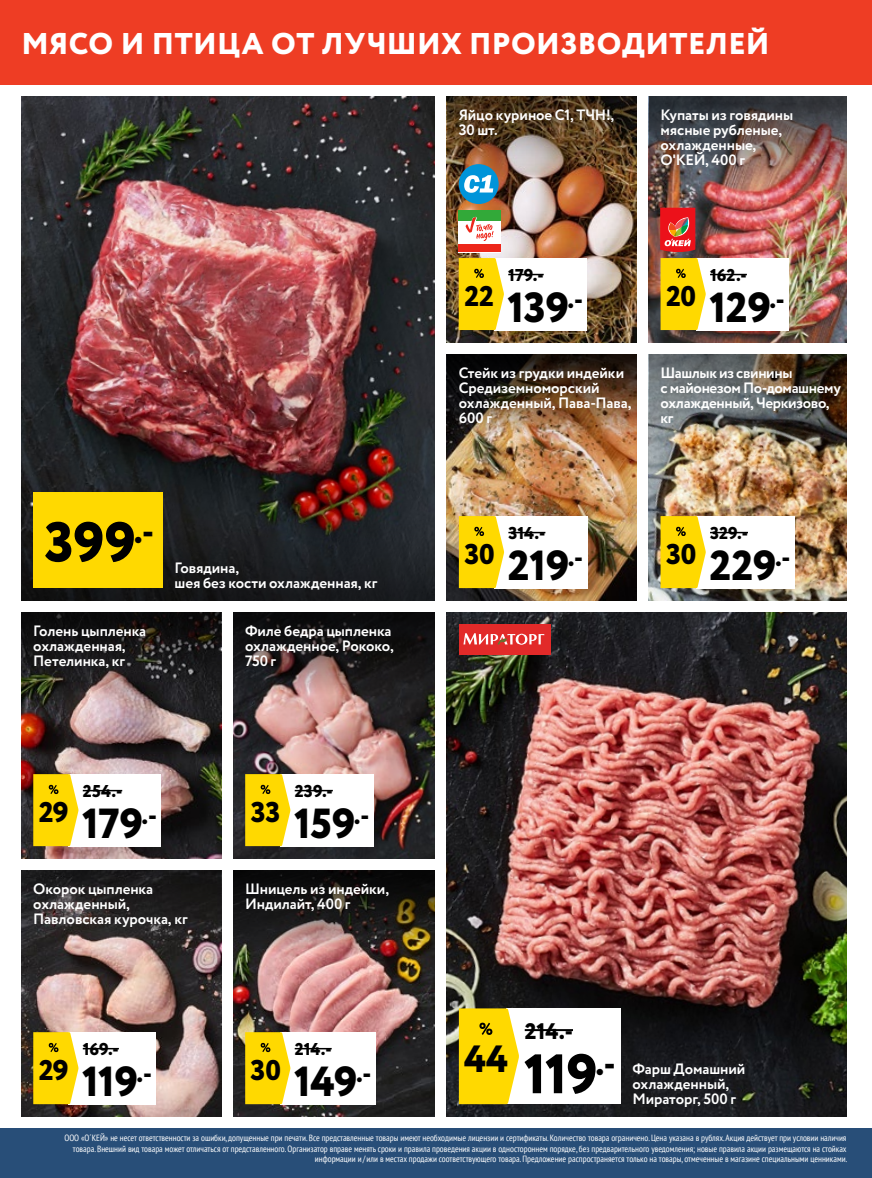
<style>
.page{position:relative;width:872px;height:1178px;background:#fff}
.page>*{position:absolute;margin:0;border:0;box-sizing:border-box;transform-origin:0 0}
.t1{font:800 55.8px "Circe";color:#000}
.t2{font:800 55.5px "Circe";color:#000}
.t3{font:800 42px "Circe";letter-spacing:-.005em;color:#000}
.t4{font:800 37.95px "Circe";color:#000}
.t5{font:800 30px "Circe";letter-spacing:.015em;color:#fff}
.t6{font:800 28.5px "Circe";letter-spacing:-.015em;color:#000}
.t7{font:800 22.5px "Circe";color:#000}
.t8{font:800 17.1px "Circe";color:#000}
.t9{font:700 15px/15px "Circe";letter-spacing:-.005em;color:#fff}
.t10{font:700 15px/15px "Circe";letter-spacing:-.025em;color:#fff}
.t11{font:condensed 9px/10.5px "PT Sans";color:#fff;text-align:right}
</style>
<div class="page">
<img style="left:21px;top:708px;width:200px;height:150px">
<img style="left:233px;top:966px;width:202px;height:150px">
<img style="left:447px;top:192px;width:189px;height:150px">
<img style="left:233px;top:708px;width:202px;height:150px">
<img style="left:21px;top:932px;width:200px;height:184px">
<img style="left:648px;top:210px;width:198px;height:132px">
<img style="left:648px;top:450px;width:198px;height:150px">
<img style="left:447px;top:450px;width:189px;height:150px">
<img style="left:21px;top:96px;width:414px;height:408px">
<img style="left:447px;top:612px;width:399px;height:504px">
<svg style="left:233px;top:612px;width:202px;height:96px;background:#362c2c"></svg>
<svg style="left:21px;top:612px;width:200px;height:96px;background:#2b2727"></svg>
<img style="left:233px;top:870px;width:202px;height:96px">
<img style="left:447px;top:96px;width:189px;height:96px">
<svg style="left:21px;top:870px;width:200px;height:62px;background:#252323"></svg>
<img style="left:648px;top:354px;width:198px;height:96px">
<img style="left:447px;top:354px;width:189px;height:96px">
<img style="left:648px;top:96px;width:198px;height:114px">
<svg style="left:21px;top:504px;width:414px;height:96px;background:#201e20"></svg>
<div style="left:0;top:1128px;width:872px;height:50px;background:#284e78"></div>
<div style="left:506px;top:1008px;width:114px;height:96px;background:#fff"></div>
<hr style="left:525px;top:1029px;width:48px;height:2px;background:#000">
<svg style="left:459px;top:1008px;width:60px;height:96px;background:#fad917"></svg>
<div style="left:33px;top:492px;width:130px;height:96px;background:#ffd900"></div>
<div style="left:696px;top:516px;width:98px;height:72px;background:#fff"></div>
<hr style="left:710px;top:532px;width:38px;height:1px;background:#000">
<svg style="left:660px;top:516px;width:46px;height:72px;background:#fad819"></svg>
<div style="left:696px;top:258px;width:92px;height:72px;background:#fff"></div>
<hr style="left:710px;top:274px;width:37px;height:1px;background:#000">
<svg style="left:660px;top:258px;width:46px;height:72px;background:#f9d819"></svg>
<div style="left:494px;top:516px;width:93px;height:72px;background:#fff"></div>
<hr style="left:508px;top:532px;width:37px;height:1px;background:#000">
<svg style="left:459px;top:516px;width:45px;height:72px;background:#fbd917"></svg>
<div style="left:69px;top:1032px;width:87px;height:72px;background:#fff"></div>
<hr style="left:83px;top:1048px;width:36px;height:1px;background:#000">
<svg style="left:33px;top:1032px;width:45px;height:72px;background:#fad715"></svg>
<div style="left:280px;top:774px;width:94px;height:72px;background:#fff"></div>
<hr style="left:295px;top:790px;width:38px;height:1px;background:#000">
<svg style="left:245px;top:774px;width:45px;height:72px;background:#fad815"></svg>
<div style="left:280px;top:1032px;width:96px;height:72px;background:#fff"></div>
<hr style="left:295px;top:1048px;width:37px;height:1px;background:#000">
<svg style="left:245px;top:1032px;width:45px;height:72px;background:#fad815"></svg>
<div style="left:494px;top:258px;width:92px;height:72px;background:#fff"></div>
<hr style="left:508px;top:274px;width:35px;height:1px;background:#000">
<svg style="left:459px;top:258px;width:45px;height:72px;background:#fbd917"></svg>
<div style="left:459px;top:164px;width:39px;height:40px;background:#0094d9;border-radius:50%"></div>
<svg style="left:464px;top:175px;width:29px;height:18px"></svg>
<div style="left:69px;top:774px;width:92px;height:72px;background:#fff"></div>
<hr style="left:83px;top:790px;width:39px;height:1px;background:#000">
<svg style="left:33px;top:774px;width:45px;height:72px;background:#fad715"></svg>
<div style="left:459px;top:210px;width:42px;height:42px;background:#fff"></div>
<div style="left:459px;top:210px;width:42px;height:11px;background:#32a939"></div>
<div style="left:459px;top:245px;width:42px;height:7px;background:#ed271a"></div>
<svg style="left:465px;top:217px;width:28px;height:24px"></svg>
<div style="left:459px;top:624px;width:92px;height:30px;background:#e22a29"></div>
<svg style="left:463px;top:633px;width:81px;height:12px"></svg>
<svg style="left:660px;top:208px;width:35px;height:44px;background:#e13a37"></svg>
<div style="left:0;top:0;width:872px;height:84px;background:#ee3d24"></div>
<h3 class="t5" style="left:21px;top:23px;width:749px">МЯСО И ПТИЦА ОТ ЛУЧШИХ ПРОИЗВОДИТЕЛЕЙ</h3>
<h1 class="t1" style="left:45px;top:504px;width:111px">399<sup>.-</sup></h1>
<h3 class="t9" style="left:33px;top:624px;width:114px">Голень цыпленка охлажденная,<br>Петелинка, кг</h3>
<h3 class="t9" style="left:175px;top:561px;width:204px">Говядина,<br>шея без кости охлажденная, кг</h3>
<h3 class="t9" style="left:245px;top:624px;width:150px">Филе бедра цыпленка охлажденное, Рококо,<br>750 г</h3>
<h3 class="t6" style="left:39px;top:793px;width:32px">29</h3>
<h3 class="t8" style="left:83px;top:780px;width:41px">254.-</h3>
<h3 class="t3" style="left:82px;top:795px;width:76px">179<sup>.-</sup></h3>
<h3 class="t6" style="left:251px;top:793px;width:31px">33</h3>
<h3 class="t8" style="left:295px;top:780px;width:40px">239.-</h3>
<h3 class="t3" style="left:294px;top:795px;width:77px">159<sup>.-</sup></h3>
<h3 class="t9" style="left:33px;top:882px;width:156px">Окорок цыпленка охлажденный,<br>Павловская курочка, кг</h3>
<h3 class="t9" style="left:245px;top:882px;width:145px">Шницель из индейки,<br>Индилайт, 400 г</h3>
<h3 class="t8" style="left:83px;top:1038px;width:38px">169.-</h3>
<h3 class="t8" style="left:295px;top:1038px;width:38px">214.-</h3>
<h3 class="t6" style="left:39px;top:1051px;width:32px">29</h3>
<h3 class="t3" style="left:82px;top:1053px;width:71px">119<sup>.-</sup></h3>
<h3 class="t6" style="left:251px;top:1051px;width:32px">30</h3>
<h3 class="t3" style="left:294px;top:1053px;width:79px">149<sup>.-</sup></h3>
<h3 class="t9" style="left:459px;top:108px;width:157px">Яйцо куриное С1, ТЧН!,<br>30 шт.</h3>
<h3 class="t9" style="left:660px;top:108px;width:134px">Купаты из говядины мясные рубленые, охлажденные,<br>О'КЕЙ, 400 г</h3>
<h3 class="t8" style="left:508px;top:264px;width:37px">179.-</h3>
<h3 class="t8" style="left:710px;top:264px;width:38px">162.-</h3>
<h3 class="t6" style="left:464px;top:277px;width:31px">22</h3>
<h3 class="t3" style="left:507px;top:279px;width:77px">139<sup>.-</sup></h3>
<h3 class="t6" style="left:666px;top:277px;width:31px">20</h3>
<h3 class="t3" style="left:709px;top:279px;width:77px">129<sup>.-</sup></h3>
<h3 class="t9" style="left:459px;top:366px;width:174px">Стейк из грудки индейки<br>Средиземноморский охлажденный, Пава-Пава,<br>600 г</h3>
<h3 class="t10" style="left:660px;top:366px;width:182px">Шашлык из свинины<br>с майонезом По-домашнему охлажденный, Черкизово, кг</h3>
<h3 class="t6" style="left:464px;top:535px;width:32px">30</h3>
<h3 class="t8" style="left:508px;top:522px;width:39px">314.-</h3>
<h3 class="t3" style="left:508px;top:537px;width:77px">219<sup>.-</sup></h3>
<h3 class="t6" style="left:666px;top:535px;width:32px">30</h3>
<h3 class="t8" style="left:710px;top:522px;width:39px">329.-</h3>
<h3 class="t3" style="left:709px;top:537px;width:82px">229<sup>.-</sup></h3>
<h3 class="t7" style="left:525px;top:1016px;width:50px">214.-</h3>
<h3 class="t4" style="left:464px;top:1033px;width:46px">44</h3>
<h2 class="t2" style="left:524px;top:1036px;width:93px">119<sup>.-</sup></h2>
<h3 class="t9" style="left:632px;top:1062px;width:114px">Фарш Домашний охлажденный,<br>Мираторг, 500 г</h3>
<p class="t11" style="left:64px;top:1132px;width:784px">ООО «О´КЕЙ» не несет ответственности за ошибки, допущенные при печати. Все представленные товары имеют необходимые лицензии и сертификаты. Количество товара ограничено. Цена указана в рублях. Акция действует при условии наличия товара. Внешний вид товара может отличаться от представленного. Организатор вправе менять сроки и правила проведения акции в одностороннем порядке, без предварительного уведомления; новые правила акции размещаются на стойках информации и / или в местах продажи соответствующего товара. Предложение распространяется только на товары, отмеченные в магазине специальными ценниками.</p>
</div>
